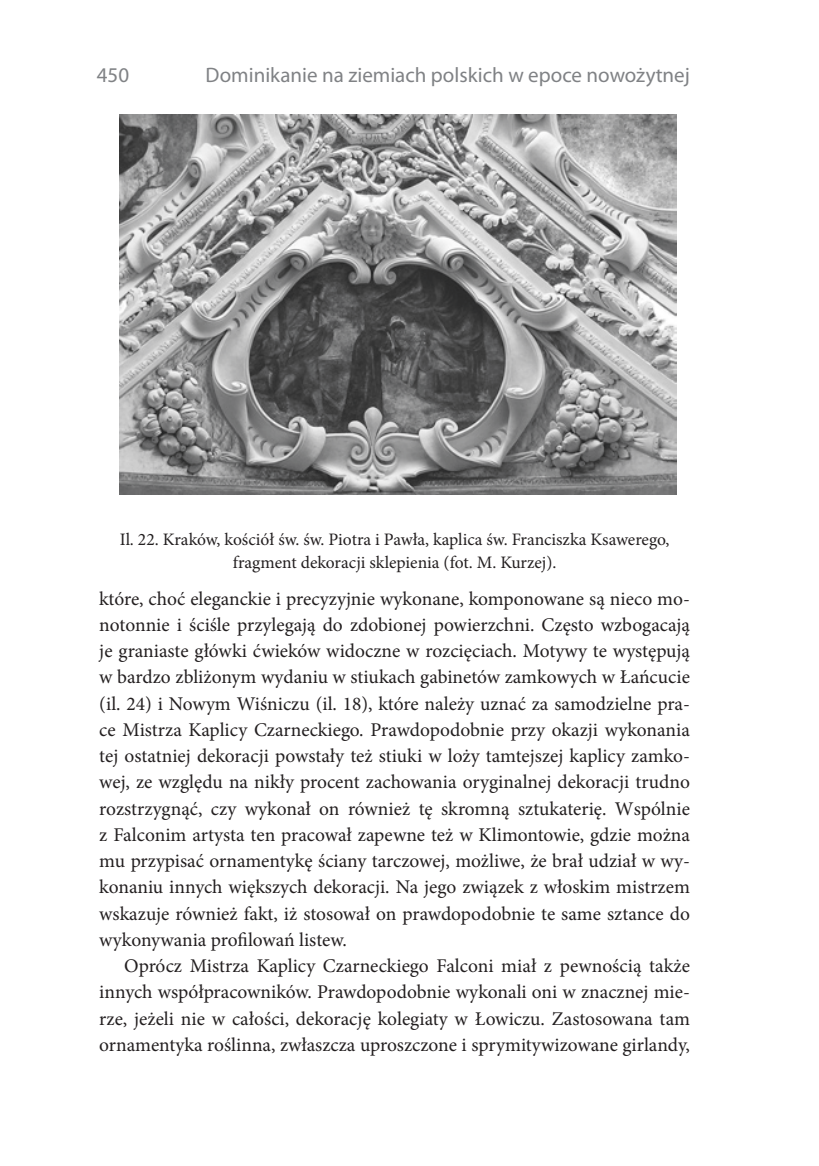
<style>
.page{position:relative;width:819px;height:1166px;background:#fff}
.page>*{position:absolute;margin:0;border:0;box-sizing:border-box;transform-origin:0 0}
.t1{font:21px "Myriad Pro";color:#808285}
.t2{font:19.43px/26.2px "Minion Pro";color:#231f20;text-align:justify}
.t3{font:17.5px/22.8px "Minion Pro";color:#231f20;text-align:center}
</style>
<div class="page">
<img style="left:119px;top:114px;width:557px;height:381px">
<p class="t1" style="left:97px;top:62px;width:34px">450</p>
<p class="t1" style="left:206px;top:62px;width:486px">Dominikanie na ziemiach polskich w epoce nowożytnej</p>
<p class="t3" style="left:120px;top:528px;width:551px">Il. 22. Kraków, kościół św. św. Piotra i Pawła, kaplica św. Franciszka Ksawerego, fragment dekoracji sklepienia (fot. M. Kurzej).</p>
<p class="t2" style="left:99px;top:585px;width:592px">które, choć eleganckie i precyzyjnie wykonane, komponowane są nieco mo&shy;notonnie i ściśle przylegają do zdobionej powierzchni. Często wzbogacają je graniaste główki ćwieków widoczne w rozcięciach. Motywy te występują w bardzo zbliżonym wydaniu w stiukach gabinetów zamkowych w Łańcucie (il. 24) i Nowym Wiśniczu (il. 18), które należy uznać za samodzielne pra&shy;ce Mistrza Kaplicy Czarneckiego. Prawdopodobnie przy okazji wykonania tej ostatniej dekoracji powstały też stiuki w loży tamtejszej kaplicy zamko&shy;wej, ze względu na nikły procent zachowania oryginalnej dekoracji trudno rozstrzygnąć, czy wykonał on również tę skromną sztukaterię. Wspólnie z Falconim artysta ten pracował zapewne też w Klimontowie, gdzie można mu przypisać ornamentykę ściany tarczowej, możliwe, że brał udział w wy&shy;konaniu innych większych dekoracji. Na jego związek z włoskim mistrzem wskazuje również fakt, iż stosował on prawdopodobnie te same sztance do wykonywania profilowań listew.</p>
<p class="t2" style="left:99px;top:953px;width:592px;text-indent:25px">Oprócz Mistrza Kaplicy Czarneckiego Falconi miał z pewnością także innych współpracowników. Prawdopodobnie wykonali oni w znacznej mie&shy;rze, jeżeli nie w całości, dekorację kolegiaty w Łowiczu. Zastosowana tam ornamentyka roślinna, zwłaszcza uproszczone i sprymitywizowane girlandy,</p>
</div>
